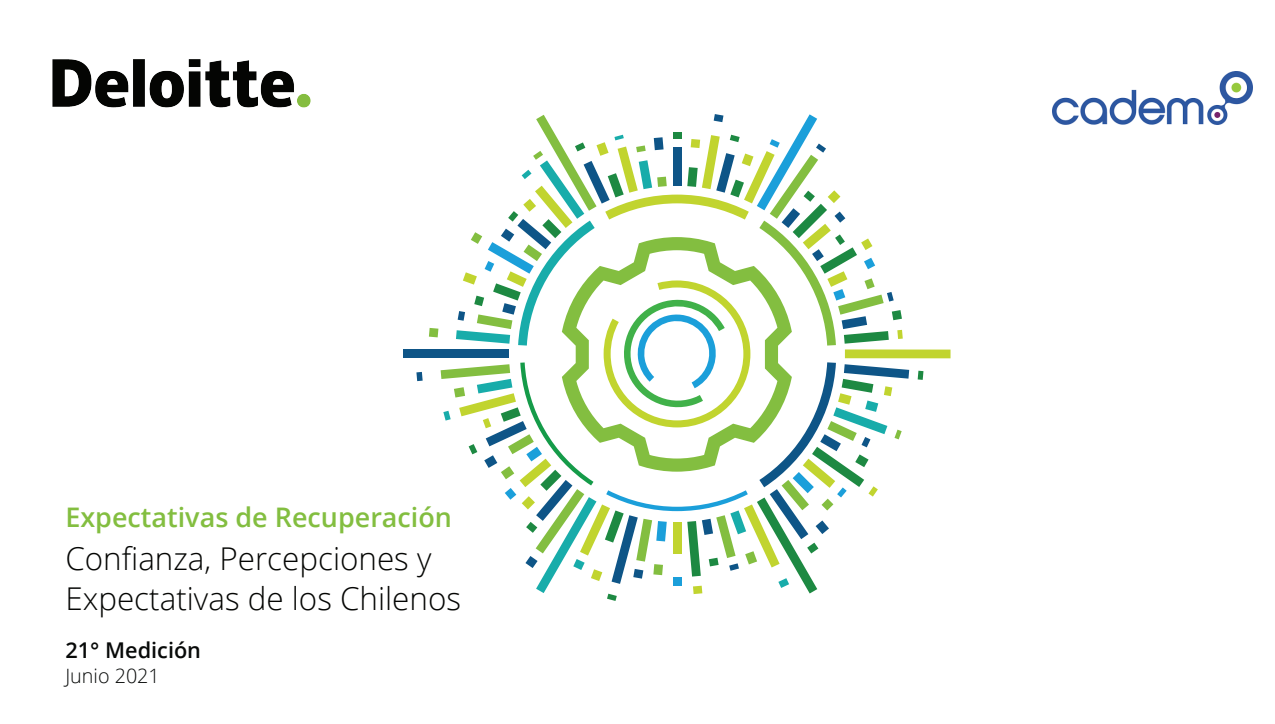
<style>
.page{position:relative;width:1275px;height:724px;background:#fff}
.page>*{position:absolute;margin:0;border:0;box-sizing:border-box;transform-origin:0 0}
.t1{font:300 31.38px/40px "Open Sans";color:#040503}
.t2{font:600 27px "Open Sans";color:#83be40}
.t3{font:600 21.75px "Open Sans";color:#080a09}
.t4{font:300 19.75px "Open Sans";color:#080a09}
</style>
<div class="page">
<div style="left:404px;top:349px;width:105px;height:9px;background:#0e5587"></div>
<div style="left:845px;top:349px;width:106px;height:9px;background:#c1d42f"></div>
<svg style="left:416px;top:372px;width:7px;height:9px"></svg>
<svg style="left:918px;top:370px;width:5px;height:9px"></svg>
<svg style="left:429px;top:114px;width:480px;height:486px"></svg>
<img style="left:1053px;top:71px;width:199px;height:54px">
<img style="left:52px;top:59px;width:259px;height:49px">
<p class="t2" style="left:65px;top:498px;width:388px">Expectativas de Recuperación</p>
<p class="t1" style="left:65px;top:537px;width:397px">Confianza, Percepciones y<br>Expectativas de los Chilenos</p>
<p class="t3" style="left:65px;top:634px;width:137px">21° Medición</p>
<p class="t4" style="left:65px;top:661px;width:96px">Junio 2021</p>
</div>
